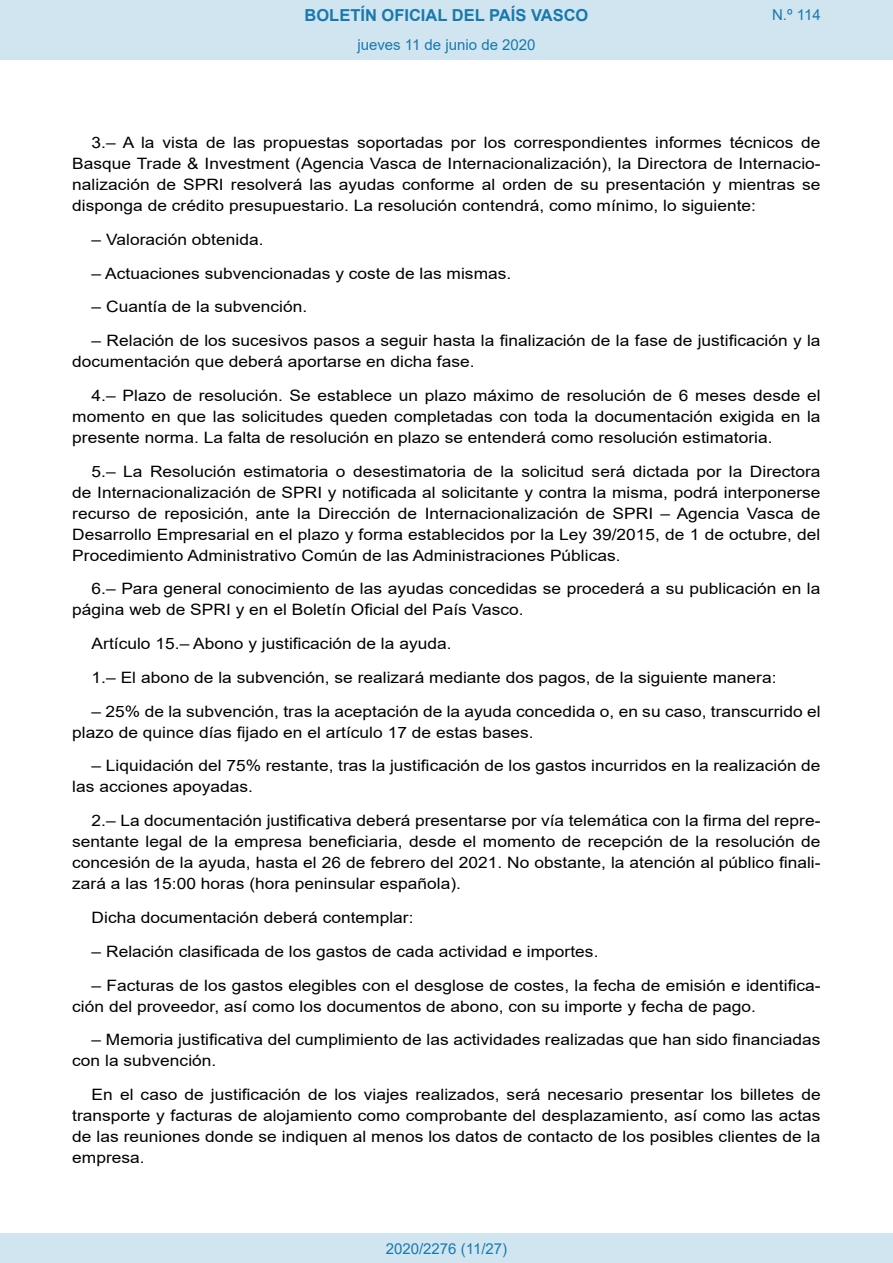
<style>
.page{position:relative;width:893px;height:1263px;background:#fff}
.page>*{position:absolute;margin:0;border:0;box-sizing:border-box;transform-origin:0 0}
.t1{font:700 16.5px "Arial";color:#1879ad}
.BOPVDetalle{font:15.6px/21px "Arial";color:#000;scale:1.11 1}
.Paginacion_Centro{font:15px "Arial";color:#1879ad}
</style>
<div class="page">
<div style="left:0;top:0;width:893px;height:60px;background:#d0e5f0"></div>
<div style="left:0;top:1233px;width:893px;height:30px;background:#d0e5f0"></div>
<p class="t1" style="left:305px;top:3px;width:285px">BOLETÍN OFICIAL DEL PAÍS VASCO</p>
<p class="Paginacion_Centro" style="left:357px;top:35px;width:180px">jueves 11 de junio de 2020</p>
<p class="Paginacion_Centro" style="left:772px;top:5px;width:50px">N.º 114</p>
<p class="BOPVDetalle" style="left:72px;top:132px;width:676px;text-align:justify;text-indent:19px">3.– A la vista de las propuestas soportadas por los correspondientes informes técnicos de Basque Trade &amp; Investment (Agencia Vasca de Internacionalización), la Directora de Internacio&shy;nalización de SPRI resolverá las ayudas conforme al orden de su presentación y mientras se disponga de crédito presupuestario. La resolución contendrá, como mínimo, lo siguiente:</p>
<p class="BOPVDetalle" style="left:92px;top:229px;width:156px">– Valoración obtenida.</p>
<p class="BOPVDetalle" style="left:92px;top:263px;width:380px">– Actuaciones subvencionadas y coste de las mismas.</p>
<p class="BOPVDetalle" style="left:92px;top:296px;width:196px">– Cuantía de la subvención.</p>
<p class="BOPVDetalle" style="left:72px;top:330px;width:676px;text-indent:19px">– Relación de los sucesivos pasos a seguir hasta la finalización de la fase de justificación y la documentación que deberá aportarse en dicha fase.</p>
<p class="BOPVDetalle" style="left:72px;top:385px;width:676px;text-align:justify;text-indent:19px">4.– Plazo de resolución. Se establece un plazo máximo de resolución de 6 meses desde el momento en que las solicitudes queden completadas con toda la documentación exigida en la presente norma. La falta de resolución en plazo se entenderá como resolución estimatoria.</p>
<p class="BOPVDetalle" style="left:72px;top:461px;width:676px;text-align:justify;text-indent:19px">5.– La Resolución estimatoria o desestimatoria de la solicitud será dictada por la Directora de Internacionalización de SPRI y notificada al solicitante y contra la misma, podrá interponerse recurso de reposición, ante la Dirección de Internacionalización de SPRI – Agencia Vasca de Desarrollo Empresarial en el plazo y forma establecidos por la Ley 39/2015, de 1 de octubre, del Procedimiento Administrativo Común de las Administraciones Públicas.</p>
<p class="BOPVDetalle" style="left:72px;top:578px;width:675px;text-indent:19px">6.– Para general conocimiento de las ayudas concedidas se procederá a su publicación en la página web de SPRI y en el Boletín Oficial del País Vasco.</p>
<p class="BOPVDetalle" style="left:92px;top:633px;width:326px">Artículo 15.– Abono y justificación de la ayuda.</p>
<p class="BOPVDetalle" style="left:92px;top:667px;width:618px">1.– El abono de la subvención, se realizará mediante dos pagos, de la siguiente manera:</p>
<p class="BOPVDetalle" style="left:72px;top:701px;width:676px;text-indent:19px">– 25% de la subvención, tras la aceptación de la ayuda concedida o, en su caso, transcurrido el plazo de quince días fijado en el artículo 17 de estas bases.</p>
<p class="BOPVDetalle" style="left:72px;top:755px;width:676px;text-indent:19px">– Liquidación del 75% restante, tras la justificación de los gastos incurridos en la realización de las acciones apoyadas.</p>
<p class="BOPVDetalle" style="left:72px;top:810px;width:676px;text-align:justify;text-indent:19px">2.– La documentación justificativa deberá presentarse por vía telemática con la firma del repre&shy;sentante legal de la empresa beneficiaria, desde el momento de recepción de la resolución de concesión de la ayuda, hasta el 26 de febrero del 2021. No obstante, la atención al público finali&shy;zará a las 15:00 horas (hora peninsular española).</p>
<p class="BOPVDetalle" style="left:92px;top:907px;width:292px">Dicha documentación deberá contemplar:</p>
<p class="BOPVDetalle" style="left:92px;top:941px;width:458px">– Relación clasificada de los gastos de cada actividad e importes.</p>
<p class="BOPVDetalle" style="left:72px;top:974px;width:676px;text-indent:19px">– Facturas de los gastos elegibles con el desglose de costes, la fecha de emisión e identifica&shy;ción del proveedor, así como los documentos de abono, con su importe y fecha de pago.</p>
<p class="BOPVDetalle" style="left:72px;top:1029px;width:675px;text-indent:19px">– Memoria justificativa del cumplimiento de las actividades realizadas que han sido financiadas con la subvención.</p>
<p class="BOPVDetalle" style="left:72px;top:1084px;width:676px;text-align:justify;text-indent:19px">En el caso de justificación de los viajes realizados, será necesario presentar los billetes de transporte y facturas de alojamiento como comprobante del desplazamiento, así como las actas de las reuniones donde se indiquen al menos los datos de contacto de los posibles clientes de la empresa.</p>
<p class="Paginacion_Centro" style="left:386px;top:1238px;width:123px">2020/2276 (11/27)</p>
</div>
